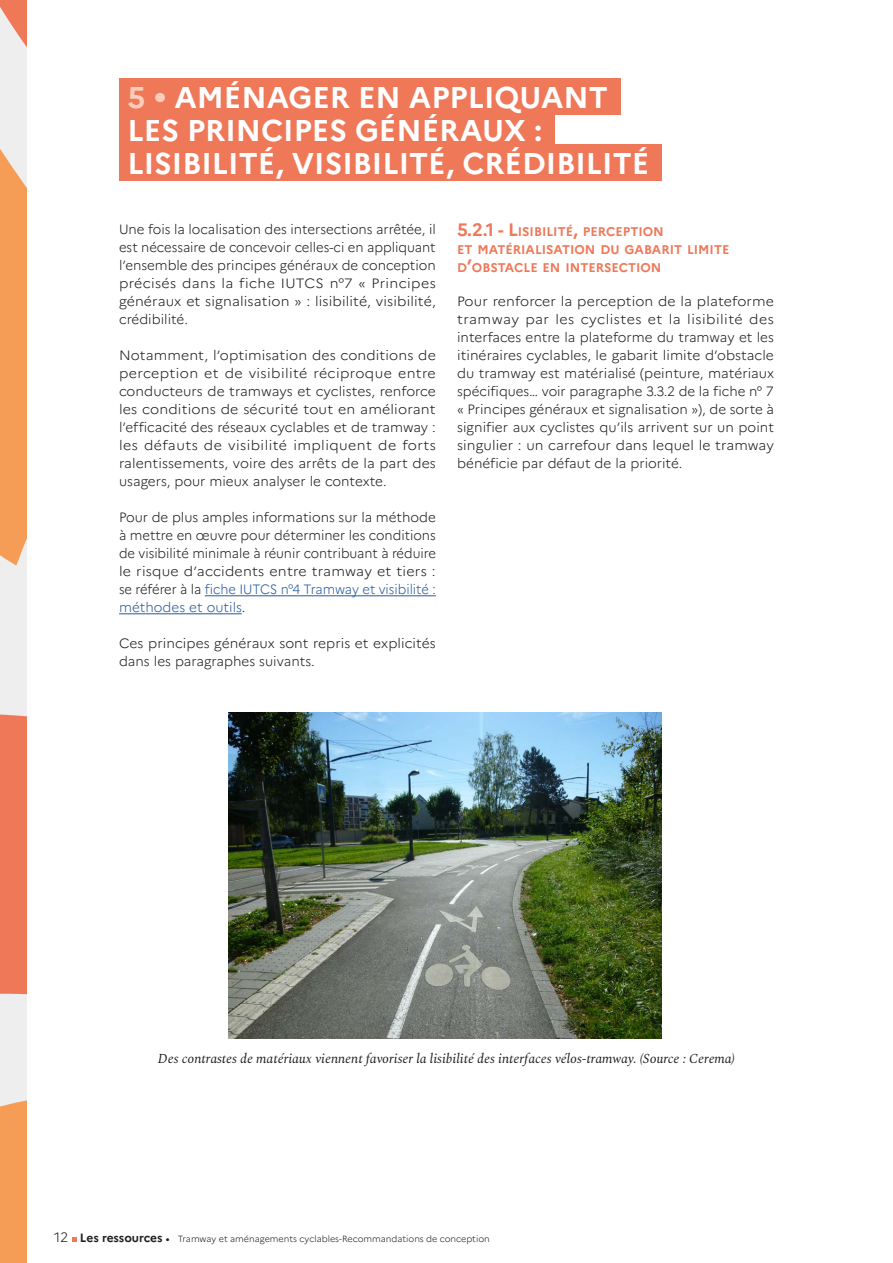
<style>
.page{position:relative;width:893px;height:1263px;background:#fff}
.page>*{position:absolute;margin:0;border:0;box-sizing:border-box;transform-origin:0 0}
.TITRE_01_lig2{font:700 30px "Marianne";color:#fff}
.TEXTE{font:300 13.5px/18px "Marianne";color:#1d1d1b;text-align:justify;scale:1.04 1}
.TEXTE-2{font:300 13.5px/18px "Marianne";color:#1d1d1b;text-align:justify}
.legende{font:italic 13.5px "Spectral";color:#1d1d1b}
.t1{font:700 12.6px/18px "Marianne";color:#ef7859}
.t2{font:300 9px "Marianne";color:#1d1d1b}
.s1{color:#facebb}
.s2{color:#275b9c}
.s3{font-size:18px}
.s4{font-size:13.5px}
.s5{font-weight:700;font-size:12px}
.s6{font-weight:700}
</style>
<div class="page">
<div style="left:0;top:0;width:27px;height:1263px;background:#eee"></div>
<svg style="left:0;top:714px;width:27px;height:549px"></svg>
<svg style="left:0;top:0;width:27px;height:566px"></svg>
<svg style="left:72px;top:1238px;width:4px;height:4px"></svg>
<div style="left:119px;top:79px;width:502px;height:36px;background:#ef7859"></div>
<div style="left:119px;top:112px;width:436px;height:36px;background:#ef7859"></div>
<div style="left:119px;top:145px;width:543px;height:36px;background:#ef7859"></div>
<hr style="left:205px;top:595px;width:231px;height:1px;background:#275b9c">
<hr style="left:119px;top:613px;width:123px;height:1px;background:#275b9c">
<img style="left:228px;top:713px;width:434px;height:326px">
<p class="TITRE_01_lig2" style="left:128px;top:74px;width:482px"><span class="s1">5 •</span> AMÉNAGER EN APPLIQUANT</p>
<p class="TITRE_01_lig2" style="left:128px;top:107px;width:416px">LES PRINCIPES GÉNÉRAUX :</p>
<p class="TITRE_01_lig2" style="left:128px;top:140px;width:523px">LISIBILITÉ, VISIBILITÉ, CRÉDIBILITÉ</p>
<p class="TEXTE-2" style="left:119px;top:220px;width:318px">Une fois la localisation des intersections arrêtée, il est nécessaire de concevoir celles-ci en appliquant l’ensemble des principes généraux de conception précisés dans la fiche IUTCS n°7 « Principes généraux et signalisation » : lisibilité, visibilité, crédibilité.</p>
<p class="TEXTE" style="left:119px;top:346px;width:306px">Notamment, l’optimisation des conditions de perception et de visibilité réciproque entre conducteurs de tramways et cyclistes, renforce les conditions de sécurité tout en améliorant l’efficacité des réseaux cyclables et de tramway : les défauts de visibilité impliquent de forts ralentissements, voire des arrêts de la part des usagers, pour mieux analyser le contexte.</p>
<p class="TEXTE-2" style="left:119px;top:508px;width:318px">Pour de plus amples informations sur la méthode à mettre en œuvre pour déterminer les conditions de visibilité minimale à réunir contribuant à réduire le risque d’accidents entre tramway et tiers : se référer à la <span class="s2">fiche IUTCS n°4 Tramway et visibilité : méthodes et outils</span>.</p>
<p class="TEXTE-2" style="left:119px;top:634px;width:318px">Ces principes généraux sont repris et explicités dans les paragraphes suivants.</p>
<p class="t1" style="left:457px;top:222px;width:274px"><span class="s3">5.2.1 - L</span>ISIBILITÉ<span class="s3">,</span> PERCEPTION<br>ET MATÉRIALISATION DU GABARIT LIMITE<br>D<span class="s3">’</span>OBSTACLE EN INTERSECTION</p>
<p class="TEXTE" style="left:457px;top:292px;width:306px">Pour renforcer la perception de la plateforme tramway par les cyclistes et la lisibilité des interfaces entre la plateforme du tramway et les itinéraires cyclables, le gabarit limite d’obstacle du tramway est matérialisé (peinture, matériaux spécifiques… voir paragraphe 3.3.2 de la fiche n° 7 « Principes généraux et signalisation »), de sorte à signifier aux cyclistes qu’ils arrivent sur un point singulier : un carrefour dans lequel le tramway bénéficie par défaut de la priorité.</p>
<p class="legende" style="left:158px;top:1048px;width:579px">Des contrastes de matériaux viennent favoriser la lisibilité des interfaces vélos-tramway. (Source : Cerema)</p>
<p class="t2" style="left:54px;top:1233px;width:437px"><span class="s4">12</span> <span class="s5">Les ressources</span> <span class="s6">•</span> Tramway et aménagements cyclables-Recommandations de conception</p>
</div>
